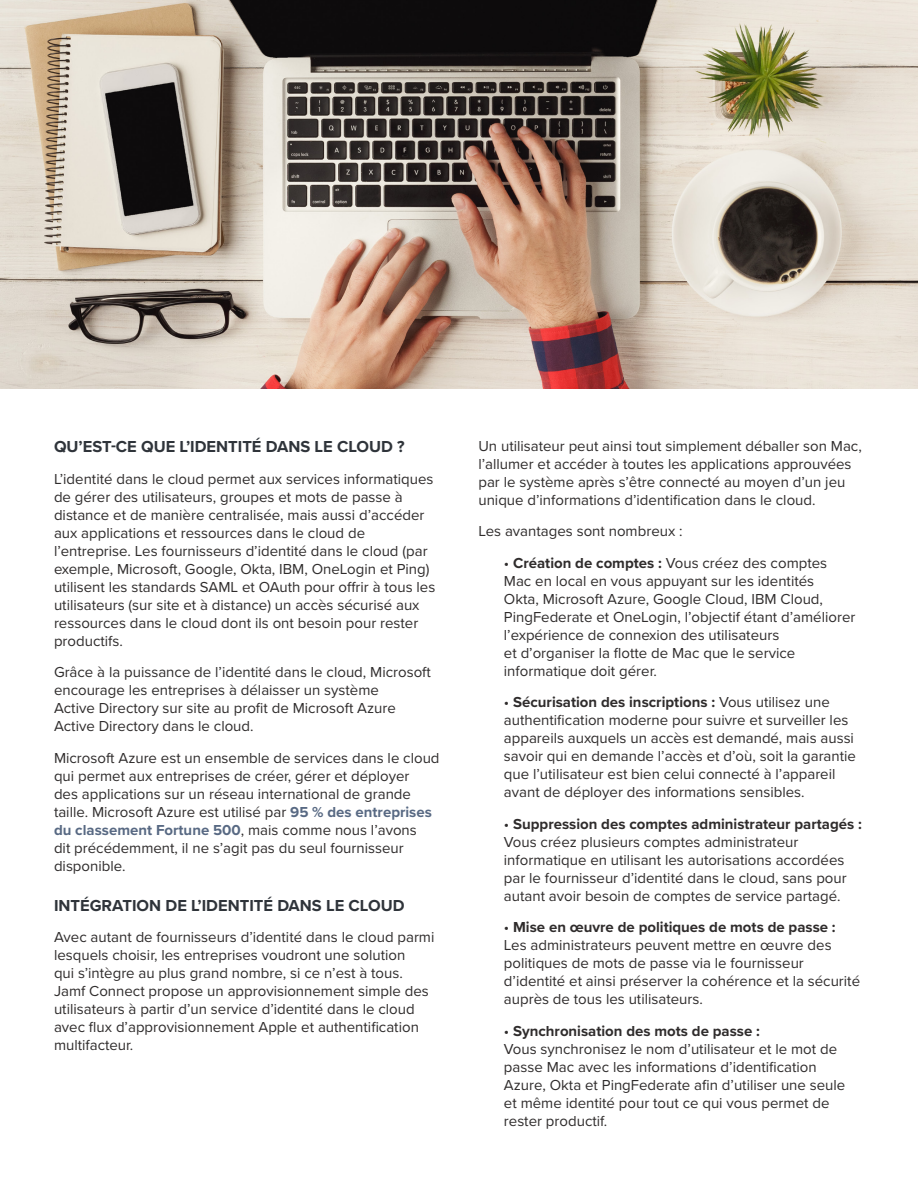
<style>
.page{position:relative;width:918px;height:1188px;background:#fff}
.page>*{position:absolute;margin:0;border:0;box-sizing:border-box;transform-origin:0 0}
.Body_Copy{font:700 16.5px "Proxima Nova";color:#2f343a}
.SUBHEAD{font:700 16.5px "Proxima Nova";color:#2f343a}
.Body_Copy-2{font:15px/18px "Proxima Nova";color:#2f2c2c}
.s1{font-weight:700;color:#586983}
.s2{font-weight:700}
</style>
<div class="page">
<img style="left:0;top:0;width:918px;height:389px">
<p class="Body_Copy" style="left:54px;top:434px;width:352px">QU’EST-CE QUE L’IDENTITÉ DANS LE CLOUD ?</p>
<p class="Body_Copy-2" style="left:54px;top:469px;width:383px">L’identité dans le cloud permet aux services informatiques de gérer des utilisateurs, groupes et mots de passe à distance et de manière centralisée, mais aussi d’accéder aux applications et ressources dans le cloud de l’entreprise. Les fournisseurs d’identité dans le cloud (par exemple, Microsoft, Google, Okta, IBM, OneLogin et Ping) utilisent les standards SAML et OAuth pour offrir à tous les utilisateurs (sur site et à distance) un accès sécurisé aux ressources dans le cloud dont ils ont besoin pour rester productifs.</p>
<p class="Body_Copy-2" style="left:54px;top:662px;width:378px">Grâce à la puissance de l’identité dans le cloud, Microsoft encourage les entreprises à délaisser un système<br>Active Directory sur site au profit de Microsoft Azure Active Directory dans le cloud.</p>
<p class="Body_Copy-2" style="left:54px;top:748px;width:387px">Microsoft Azure est un ensemble de services dans le cloud qui permet aux entreprises de créer, gérer et déployer<br>des applications sur un réseau international de grande taille. Microsoft Azure est utilisé par <span class="s1">95 % des entreprises du classement Fortune 500</span>, mais comme nous l’avons<br>dit précédemment, il ne s’agit pas du seul fournisseur disponible.</p>
<p class="SUBHEAD" style="left:54px;top:893px;width:352px">INTÉGRATION DE L’IDENTITÉ DANS LE CLOUD</p>
<p class="Body_Copy-2" style="left:54px;top:928px;width:382px">Avec autant de fournisseurs d’identité dans le cloud parmi lesquels choisir, les entreprises voudront une solution<br>qui s’intègre au plus grand nombre, si ce n’est à tous.<br>Jamf Connect propose un approvisionnement simple des utilisateurs à partir d’un service d’identité dans le cloud avec flux d’approvisionnement Apple et authentification multifacteur.</p>
<p class="Body_Copy-2" style="left:478px;top:436px;width:385px">Un utilisateur peut ainsi tout simplement déballer son Mac, l’allumer et accéder à toutes les applications approuvées par le système après s’être connecté au moyen d’un jeu unique d’informations d’identification dans le cloud.</p>
<p class="Body_Copy-2" style="left:478px;top:522px;width:206px">Les avantages sont nombreux :</p>
<p class="Body_Copy-2" style="left:504px;top:553px;width:353px">• <span class="s2">Création de comptes :</span> Vous créez des comptes Mac en local en vous appuyant sur les identités<br>Okta, Microsoft Azure, Google Cloud, IBM Cloud, PingFederate et OneLogin, l’objectif étant d’améliorer l’expérience de connexion des utilisateurs<br>et d’organiser la flotte de Mac que le service informatique doit gérer.</p>
<p class="Body_Copy-2" style="left:504px;top:693px;width:354px">• <span class="s2">Sécurisation des inscriptions :</span> Vous utilisez une authentification moderne pour suivre et surveiller les appareils auxquels un accès est demandé, mais aussi savoir qui en demande l’accès et d’où, soit la garantie que l’utilisateur est bien celui connecté à l’appareil avant de déployer des informations sensibles.</p>
<p class="Body_Copy-2" style="left:504px;top:814px;width:359px">• <span class="s2">Suppression des comptes administrateur partagés :<br></span>Vous créez plusieurs comptes administrateur informatique en utilisant les autorisations accordées par le fournisseur d’identité dans le cloud, sans pour autant avoir besoin de comptes de service partagé.</p>
<p class="Body_Copy-2" style="left:504px;top:918px;width:358px">• <span class="s2">Mise en œuvre de politiques de mots de passe :<br></span>Les administrateurs peuvent mettre en œuvre des politiques de mots de passe via le fournisseur d’identité et ainsi préserver la cohérence et la sécurité auprès de tous les utilisateurs.</p>
<p class="Body_Copy-2" style="left:504px;top:1021px;width:343px">• <span class="s2">Synchronisation des mots de passe :<br></span>Vous synchronisez le nom d’utilisateur et le mot de passe Mac avec les informations d’identification Azure, Okta et PingFederate afin d’utiliser une seule et même identité pour tout ce qui vous permet de rester productif.</p>
</div>
